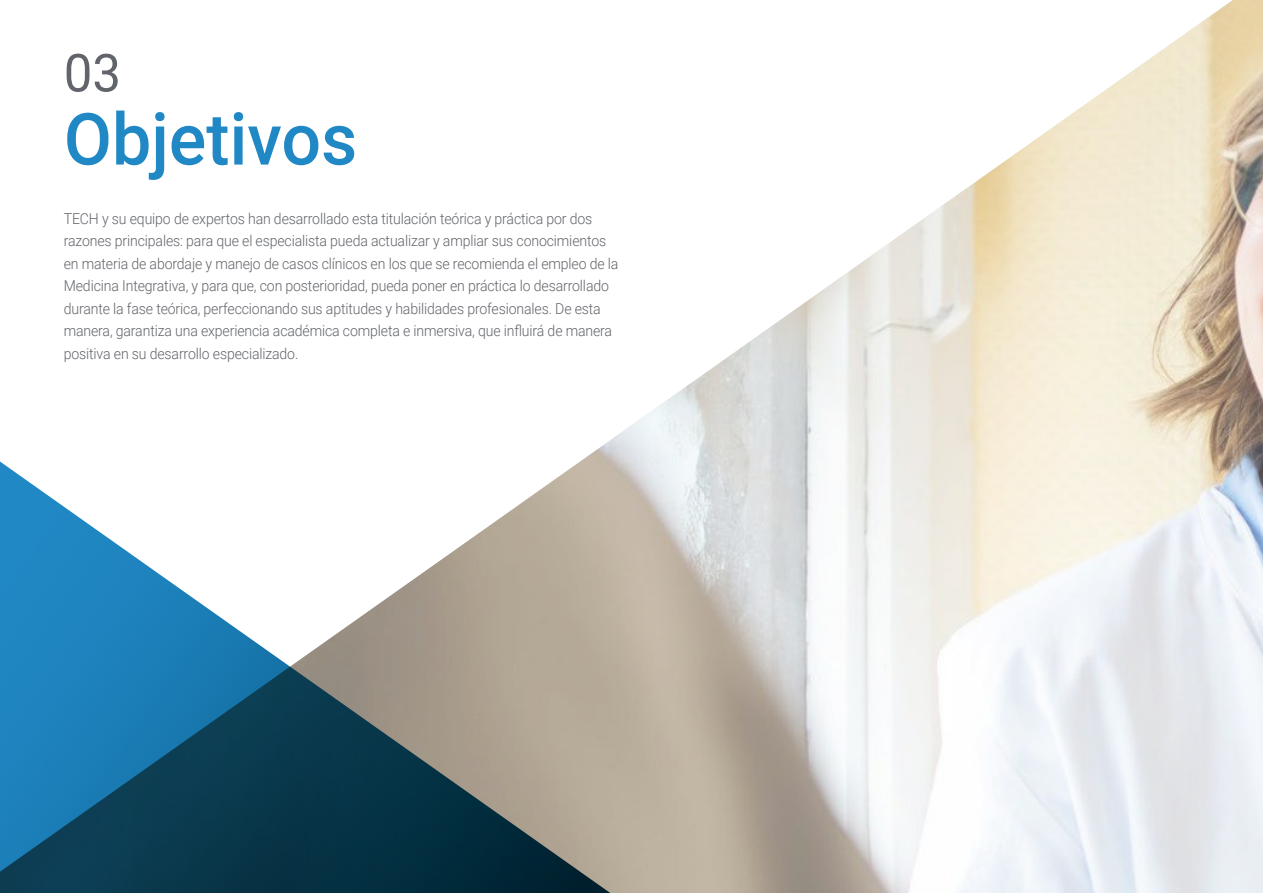
<style>
.page{position:relative;width:1263px;height:893px;background:#fff}
.page>*{position:absolute;margin:0;border:0;box-sizing:border-box;transform-origin:0 0}
.t1{font:500 72px "Roboto";color:#2088c5}
.t2{font:52.5px "Roboto";color:#61646a}
.t3{font:300 15px/22.5px "Roboto";letter-spacing:-.01em;color:#61646a;scale:.94 1}
</style>
<div class="page">
<img style="left:602px;top:0;width:661px;height:893px">
<svg style="left:0;top:446px;width:640px;height:447px"></svg>
<h2 class="t2" style="left:64px;top:36px;width:59px">03</h2>
<h1 class="t1" style="left:64px;top:89px;width:295px">Objetivos</h1>
<p class="t3" style="left:64px;top:207px;width:592px">TECH y su equipo de expertos han desarrollado esta titulación teórica y práctica por dos razones principales: para que el especialista pueda actualizar y ampliar sus conocimientos en materia de abordaje y manejo de casos clínicos en los que se recomienda el empleo de la Medicina Integrativa, y para que, con posterioridad, pueda poner en práctica lo desarrollado durante la fase teórica, perfeccionando sus aptitudes y habilidades profesionales. De esta manera, garantiza una experiencia académica completa e inmersiva, que influirá de manera positiva en su desarrollo especializado.</p>
</div>
